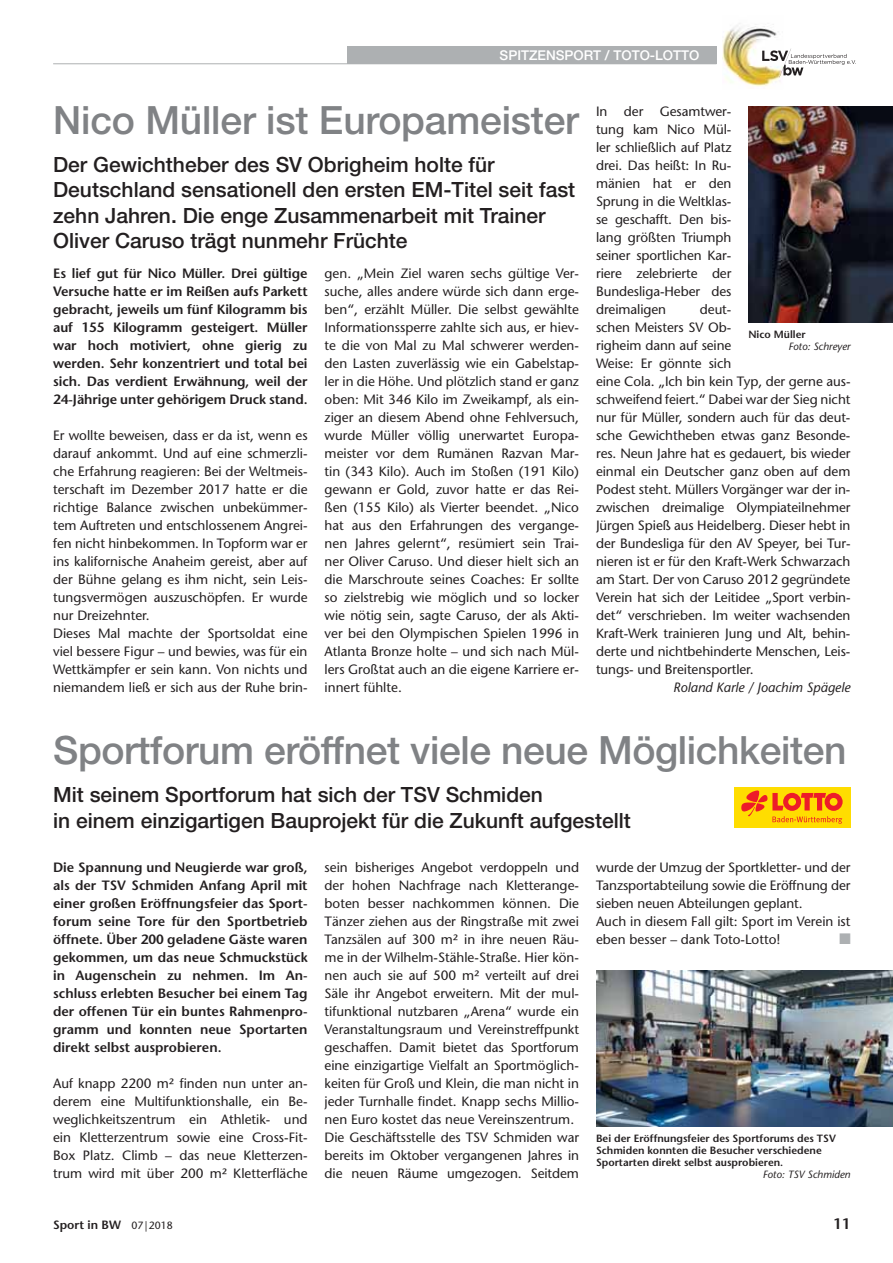
<style>
.page{position:relative;width:893px;height:1263px;background:#fff}
.page>*{position:absolute;margin:0;border:0;box-sizing:border-box;transform-origin:0 0}
.t1{font:500 39px "Helvetica Neue LT Pro";letter-spacing:-.01em;color:#808285}
.t2{font:500 21px/25.2px "Helvetica Neue LT Pro";color:#231f20}
.t3{font:600 15px "Stone Sans";color:#231f20}
.t4{font:13.5px/18px "Stone Sans";color:#231f20}
.t5{font:600 13.5px/18px "Stone Sans";color:#231f20;text-align:justify}
.t6{font:italic 13.5px "Stone Sans";color:#231f20}
.t7{font:500 13.5px "Helvetica Neue LT Pro";color:#fff}
.t8{font:13.5px "WLSB";color:#adb0b2}
.t9{font:600 12px "Stone Sans";color:#231f20}
.t10{font:600 10.5px/12px "Stone Sans";color:#231f20}
.t11{font:italic 10.5px "Stone Sans";color:#231f20}
.s1{font-weight:400;font-size:10.5px}
</style>
<div class="page">
<hr style="left:53px;top:63px;width:663px;height:1px;background:#adb0b2">
<div style="left:347px;top:46px;width:369px;height:17px;background:#adb0b2"></div>
<img style="left:722px;top:23px;width:59px;height:64px">
<svg style="left:762px;top:49px;width:94px;height:28px"></svg>
<img style="left:596px;top:971px;width:297px;height:155px">
<div style="left:734px;top:787px;width:116px;height:40px;background:#fd0"></div>
<svg style="left:741px;top:790px;width:102px;height:34px"></svg>
<img style="left:748px;top:106px;width:145px;height:216px">
<p class="t7" style="left:500px;top:50px;width:201px">SPITZENSPORT / TOTO-LOTTO</p>
<h1 class="t1" style="left:53px;top:106px;width:527px">Nico Müller ist Europameister</h1>
<h2 class="t2" style="left:53px;top:155px;width:524px">Der Gewichtheber des SV Obrigheim holte für Deutschland sensationell den ersten EM-Titel seit fast zehn Jahren. Die enge Zusammenarbeit mit Trainer Oliver Caruso trägt nunmehr Früchte</h2>
<p class="t5" style="left:53px;top:266px;width:256px">Es lief gut für Nico Müller. Drei gültige Versuche hatte er im Reißen aufs Parkett gebracht, jeweils um fünf Kilogramm bis auf 155 Kilogramm gesteigert. Müller war hoch motiviert, ohne gierig zu werden. Sehr konzentriert und total bei sich. Das verdient Erwähnung, weil der 24-Jährige unter gehörigem Druck stand.</p>
<p class="t4" style="left:53px;top:428px;width:256px">Er wollte beweisen, dass er da ist, wenn es darauf ankommt. Und auf eine schmerzli&shy;che Erfahrung reagieren: Bei der Weltmeis&shy;terschaft im Dezember 2017 hatte er die richtige Balance zwischen unbekümmer&shy;tem Auftreten und entschlossenem Angrei&shy;fen nicht hinbekommen. In Topform war er ins kalifornische Anaheim gereist, aber auf der Bühne gelang es ihm nicht, sein Leis&shy;tungsvermögen auszuschöpfen. Er wurde nur Dreizehnter.<br>Dieses Mal machte der Sportsoldat eine viel bessere Figur – und bewies, was für ein Wettkämpfer er sein kann. Von nichts und niemandem ließ er sich aus der Ruhe brin-</p>
<p class="t4" style="left:325px;top:266px;width:256px;text-align:justify">gen. „Mein Ziel waren sechs gültige Ver&shy;suche, alles andere würde sich dann erge&shy;ben“, erzählt Müller. Die selbst gewählte Informationssperre zahlte sich aus, er hiev&shy;te die von Mal zu Mal schwerer werden&shy;den Lasten zuverlässig wie ein Gabelstap&shy;ler in die Höhe. Und plötzlich stand er ganz oben: Mit 346 Kilo im Zweikampf, als ein&shy;ziger an diesem Abend ohne Fehlversuch, wurde Müller völlig unerwartet Europa&shy;meister vor dem Rumänen Razvan Mar&shy;tin (343 Kilo). Auch im Stoßen (191 Kilo) gewann er Gold, zuvor hatte er das Rei&shy;ßen (155 Kilo) als Vierter beendet. „Nico hat aus den Erfahrungen des vergange&shy;nen Jahres gelernt“, resümiert sein Trai&shy;ner Oliver Caruso. Und dieser hielt sich an die Marschroute seines Coaches: Er sollte so zielstrebig wie möglich und so locker wie nötig sein, sagte Caruso, der als Akti&shy;ver bei den Olympischen Spielen 1996 in Atlanta Bronze holte – und sich nach Mül&shy;lers Großtat auch an die eigene Karriere er&shy;innert fühlte.</p>
<p class="t4" style="left:596px;top:103px;width:137px;text-align:justify">In der Gesamtwer&shy;tung kam Nico Mül&shy;ler schließlich auf Platz drei. Das heißt: In Ru&shy;mänien hat er den Sprung in die Weltklas&shy;se geschafft. Den bis&shy;lang größten Triumph seiner sportlichen Kar&shy;riere zelebrierte der Bundesliga-Heber des dreimaligen</p>
<p class="t4" style="left:596px;top:301px;width:256px;text-indent:104px">deut-<br>schen Meisters SV Ob-<br>righeim dann auf seine<br>Weise: Er gönnte sich<br>eine Cola. „Ich bin kein Typ, der gerne aus&shy;schweifend feiert.“ Dabei war der Sieg nicht nur für Müller, sondern auch für das deut&shy;sche Gewichtheben etwas ganz Besonde&shy;res. Neun Jahre hat es gedauert, bis wieder einmal ein Deutscher ganz oben auf dem Podest steht. Müllers Vorgänger war der in&shy;zwischen dreimalige Olympiateilnehmer Jürgen Spieß aus Heidelberg. Dieser hebt in der Bundesliga für den AV Speyer, bei Tur&shy;nieren ist er für den Kraft-Werk Schwarzach am Start. Der von Caruso 2012 gegründete Verein hat sich der Leitidee „Sport verbin&shy;det“ verschrieben. Im weiter wachsenden Kraft-Werk trainieren Jung und Alt, behin&shy;derte und nichtbehinderte Menschen, Leis&shy;tungs- und Breitensportler.</p>
<p class="t6" style="left:673px;top:682px;width:179px">Roland Karle / Joachim Spägele</p>
<p class="t10" style="left:748px;top:329px;width:59px">Nico Müller</p>
<p class="t11" style="left:789px;top:342px;width:63px">Foto: Schreyer</p>
<h1 class="t1" style="left:53px;top:737px;width:795px">Sportforum eröffnet viele neue Möglichkeiten</h1>
<h2 class="t2" style="left:53px;top:785px;width:579px">Mit seinem Sportforum hat sich der TSV Schmiden<br>in einem einzigartigen Bau projekt für die Zukunft aufgestellt</h2>
<p class="t5" style="left:53px;top:860px;width:256px">Die Spannung und Neugierde war groß, als der TSV Schmiden Anfang April mit einer großen Eröffnungsfeier das Sport&shy;forum seine Tore für den Sportbetrieb öffnete. Über 200 geladene Gäste waren gekommen, um das neue Schmuckstück in Augenschein zu nehmen. Im An&shy;schluss erlebten Besucher bei einem Tag der offenen Tür ein buntes Rahmenpro&shy;gramm und konnten neue Sportarten direkt selbst ausprobieren.</p>
<p class="t4" style="left:53px;top:1076px;width:256px;text-align:justify">Auf knapp 2200 m² finden nun unter an&shy;derem eine Multifunktionshalle, ein Be&shy;weglichkeitszentrum ein Athletik- und ein Kletterzentrum sowie eine Cross-Fit-Box Platz. Climb – das neue Kletterzen&shy;trum wird mit über 200 m² Kletterfläche</p>
<p class="t4" style="left:325px;top:860px;width:256px">sein bisheriges Angebot verdoppeln und der hohen Nachfrage nach Kletterange&shy;boten besser nachkommen können. Die Tänzer ziehen aus der Ringstraße mit zwei Tanzsälen auf 300 m² in ihre neuen Räu&shy;me in der Wilhelm-Stähle-Straße. Hier kön&shy;nen auch sie auf 500 m² verteilt auf drei Säle ihr Angebot erweitern. Mit der mul&shy;tifunktional nutzbaren „Arena“ wurde ein Veranstaltungsraum und Vereinstreffpunkt geschaffen. Damit bietet das Sportforum eine einzigartige Vielfalt an Sportmöglich&shy;keiten für Groß und Klein, die man nicht in jeder Turnhalle findet. Knapp sechs Millio&shy;nen Euro kostet das neue Vereinszentrum.<br>Die Geschäftsstelle des TSV Schmiden war bereits im Oktober vergangenen Jahres in die neuen Räume umgezogen. Seitdem</p>
<p class="t4" style="left:596px;top:860px;width:256px">wurde der Umzug der Sportkletter- und der Tanzsportabteilung sowie die Eröffnung der sieben neuen Abteilungen geplant.<br>Auch in diesem Fall gilt: Sport im Verein ist eben besser – dank Toto-Lotto!</p>
<p class="t8" style="left:840px;top:931px;width:12px">n</p>
<p class="t10" style="left:596px;top:1133px;width:241px">Bei der Eröffnungsfeier des Sportforums des TSV<br>Schmiden konnten die Besucher verschiedene<br>Sportarten direkt selbst ausprobieren.</p>
<p class="t11" style="left:763px;top:1170px;width:89px">Foto: TSV Schmiden</p>
<p class="t9" style="left:53px;top:1220px;width:121px">Sport in BW <span class="s1">07 | 2018</span></p>
<p class="t3" style="left:833px;top:1218px;width:19px">11</p>
</div>
